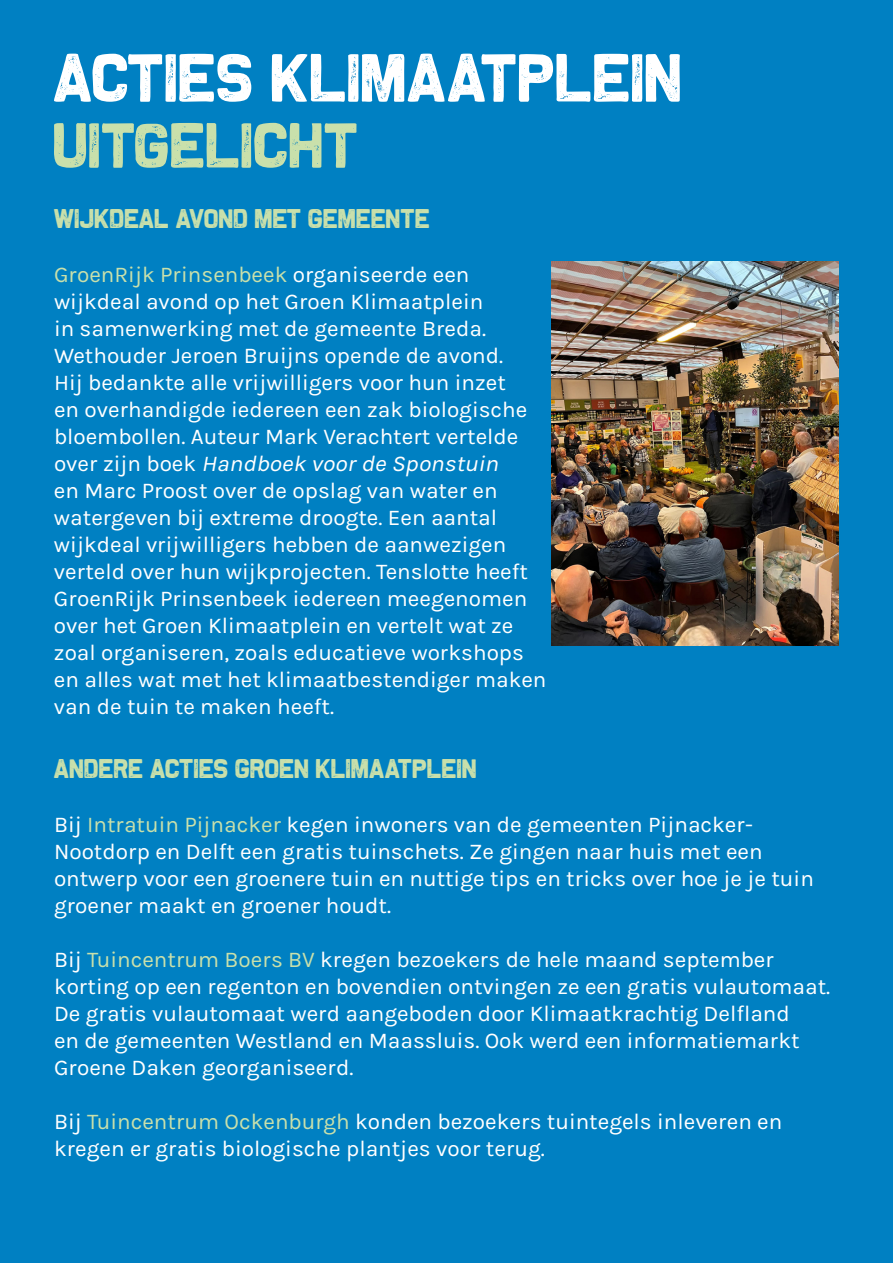
<style>
.page{position:relative;width:893px;height:1263px;background:#0080c2}
.page>*{position:absolute;margin:0;border:0;box-sizing:border-box;transform-origin:0 0}
.t1{font:69px "The Slugand Lion";color:#fff}
.t2{font:64.5px "The Slugand Lion";color:#c9e0ab}
.t3{font:27px "The Slugand Lion";color:#c9e0ab}
.t4{font:22.5px/27px "Karla";color:#fff}
.s1{color:#c9e0ab}
.s2{font-style:italic}
</style>
<div class="page">
<img style="left:551px;top:261px;width:288px;height:384px">
<h1 class="t1" style="left:54px;top:40px;width:631px">ACTIES KLIMAATPLEIN</h1>
<h2 class="t2" style="left:54px;top:110px;width:307px">UITGELICHT</h2>
<p class="t3" style="left:54px;top:203px;width:378px">WIJKDEAL AVOND MET GEMEENTE</p>
<p class="t4" style="left:54px;top:261px;width:494px"><span class="s1">GroenRijk Prinsenbeek</span> organiseerde een wijkdeal avond op het Groen Klimaatplein<br>in samenwerking met de gemeente Breda.<br>Wethouder Jeroen Bruijns opende de avond.<br>Hij bedankte alle vrijwilligers voor hun inzet<br>en overhandigde iedereen een zak biologische bloembollen. Auteur Mark Verachtert vertelde ove r z ij n b o e k <span class="s2">Handboek voor de Sponstuin<br></span>en Marc Proost over de opslag van water en watergeven bij extreme droogte. Een aantal wijkdeal vrijwilligers hebben de aanwezigen verteld over hun wijkprojecten. Tenslotte heeft GroenRijk Prinsenbeek iedereen meegenomen over het Groen Klimaatplein en vertelt wat ze zoal organiseren, zoals educatieve workshops en alles wat met het klimaatbestendiger maken van de tuin te maken heeft.</p>
<p class="t3" style="left:54px;top:754px;width:425px">ANDERE ACTIES GROEN KLIMAATPLEIN</p>
<p class="t4" style="left:54px;top:812px;width:761px">Bij <span class="s1">Intratuin Pijnacker</span> kegen inwoners van de gemeenten Pijnacker-Nootdorp en Delft een gratis tuinschets. Ze gingen naar huis met een ontwerp voor een groenere tuin en nuttige tips en tricks over hoe je je tuin groener maakt en groener houdt.</p>
<p class="t4" style="left:54px;top:947px;width:778px">Bij <span class="s1">Tuincentrum Boers BV</span> kregen bezoekers de hele maand september korting op een regenton en bovendien ontvingen ze een gratis vulautomaat.<br>De gratis vulautomaat werd aangeboden door Klimaatkrachtig Delfland<br>en de gemeenten Westland en Maassluis. Ook werd een informatiemarkt Groene Daken georganiseerd.</p>
<p class="t4" style="left:54px;top:1109px;width:730px">Bij <span class="s1">Tuincentrum Ockenburgh</span> konden bezoekers tuintegels inleveren en kregen er gratis biologische plantjes voor terug.</p>
</div>
